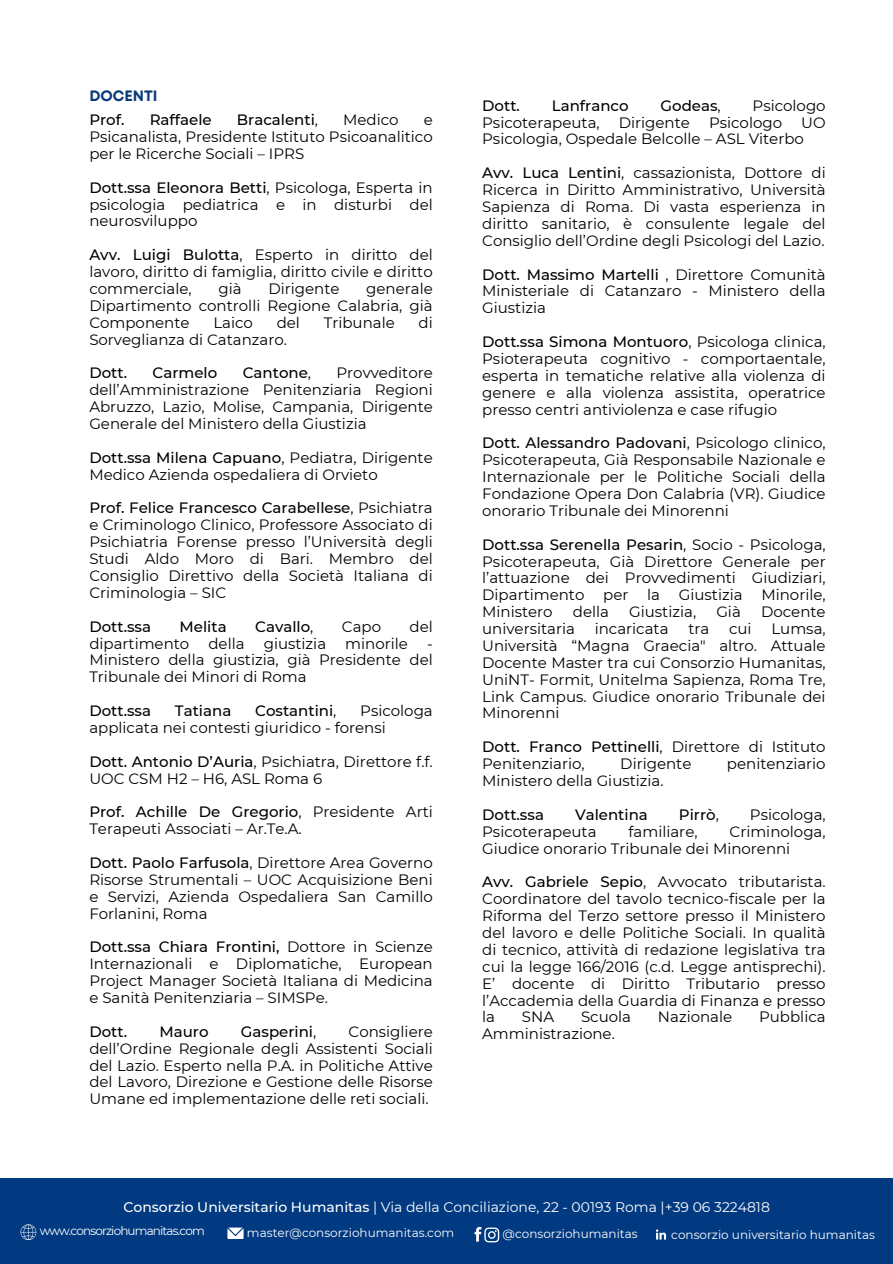
<style>
.page{position:relative;width:893px;height:1264px;background:#fff}
.page>*{position:absolute;margin:0;border:0;box-sizing:border-box;transform-origin:0 0}
.t1{font:15px/16.8px "Montserrat";color:#000;text-align:justify}
.t2{font:500 15px "Montserrat";color:#000}
.t3{font:700 15px "Mont";color:#093a7c}
.t4{font:13.95px "Montserrat";color:#fff}
.t5{font:12px "Montserrat";color:#fff}
.t6{font:12px "Montserrat";letter-spacing:-.07em;color:#fff}
.s1{font-weight:400}
.s2{font-weight:500}
</style>
<div class="page">
<div style="left:0;top:1178px;width:892px;height:85px;background:#013a81"></div>
<svg style="left:21px;top:1224px;width:15px;height:15px"></svg>
<svg style="left:654px;top:1227px;width:14px;height:14px"></svg>
<svg style="left:655px;top:1229px;width:11px;height:10px"></svg>
<svg style="left:227px;top:1227px;width:16px;height:11px"></svg>
<svg style="left:474px;top:1227px;width:25px;height:15px"></svg>
<p class="t3" style="left:89px;top:90px;width:70px">DOCENTI</p>
<p class="t2" style="left:89px;top:111px;width:37px">Prof.</p>
<p class="t2" style="left:150px;top:111px;width:63px">Raffaele</p>
<p class="t2" style="left:237px;top:111px;width:83px">Bracalenti<span class="s1">,</span></p>
<p class="t1" style="left:343px;top:111px;width:57px">Medico</p>
<p class="t1" style="left:89px;top:111px;width:345px;text-indent:334px">e Psicanalista, Presidente Istituto Psicoanalitico per le Ricerche Sociali – IPRS</p>
<p class="t1" style="left:89px;top:179px;width:345px"><span class="s2">Dott.ssa Eleonora Betti</span>, Psicologa, Esperta in psicologia pediatrica e in disturbi del neurosviluppo</p>
<p class="t1" style="left:89px;top:246px;width:345px"><span class="s2">Avv. Luigi Bulotta</span>, Esperto in diritto del lavoro, diritto di famiglia, diritto civile e diritto commerciale,</p>
<p class="t1" style="left:89px;top:280px;width:345px;text-indent:277px">generale Dipartimento controlli Regione Calabria, già Componente</p>
<p class="t1" style="left:218px;top:280px;width:25px">già</p>
<p class="t1" style="left:268px;top:280px;width:73px">Dirigente</p>
<p class="t1" style="left:213px;top:314px;width:41px">Laico</p>
<p class="t1" style="left:277px;top:314px;width:25px">del</p>
<p class="t1" style="left:324px;top:314px;width:72px">Tribunale</p>
<p class="t1" style="left:418px;top:314px;width:16px">di</p>
<p class="t1" style="left:89px;top:331px;width:199px">Sorveglianza di Catanzaro.</p>
<p class="t2" style="left:89px;top:364px;width:39px">Dott.</p>
<p class="t2" style="left:152px;top:364px;width:66px">Carmelo</p>
<p class="t2" style="left:243px;top:364px;width:70px">Cantone<span class="s1">,</span></p>
<p class="t1" style="left:89px;top:364px;width:345px;text-indent:247px">Provveditore dell’Amministrazione Penitenziaria Regioni Abruzzo, Lazio, Molise, Campania, Dirigente Generale del Ministero della Giustizia</p>
<p class="t1" style="left:89px;top:449px;width:345px"><span class="s2">Dott.ssa Milena Capuano</span>, Pediatra, Dirigente<br>Medico Azienda ospedaliera di Orvieto</p>
<p class="t1" style="left:89px;top:499px;width:345px"><span class="s2">Prof. Felice Francesco Carabellese</span>, Psichiatra e Criminologo Clinico, Professore Associato di Psichiatria Forense presso l’Università degli Studi Aldo Moro di Bari. Membro del Consiglio Direttivo della Società Italiana di Criminologia – SIC</p>
<p class="t2" style="left:89px;top:617px;width:63px">Dott.ssa</p>
<p class="t2" style="left:180px;top:617px;width:49px">Melita</p>
<p class="t2" style="left:255px;top:617px;width:60px">Cavallo<span class="s1">,</span></p>
<p class="t1" style="left:342px;top:618px;width:41px">Capo</p>
<p class="t1" style="left:409px;top:618px;width:25px">del</p>
<p class="t1" style="left:89px;top:634px;width:101px">dipartimento</p>
<p class="t1" style="left:208px;top:634px;width:38px">della</p>
<p class="t1" style="left:264px;top:634px;width:64px">giustizia</p>
<p class="t1" style="left:345px;top:634px;width:64px">minorile</p>
<p class="t1" style="left:89px;top:634px;width:345px;text-indent:338px">- Ministero della giustizia, già Presidente del Tribunale dei Minori di Roma</p>
<p class="t2" style="left:89px;top:701px;width:63px">Dott.ssa</p>
<p class="t2" style="left:175px;top:701px;width:58px">Tatiana</p>
<p class="t2" style="left:255px;top:701px;width:83px">Costantini<span class="s1">,</span></p>
<p class="t1" style="left:89px;top:702px;width:345px;text-indent:271px">Psicologa applicata nei contesti giuridico - forensi</p>
<p class="t1" style="left:89px;top:753px;width:345px"><span class="s2">Dott. Antonio D’Auria</span>, Psichiatra, Direttore f.f.<br>UOC CSM H2 – H6, ASL Roma 6</p>
<p class="t1" style="left:89px;top:803px;width:345px"><span class="s2">Prof. Achille De Gregorio</span>, Presidente Arti<br>Terapeuti Associati – Ar.Te.A.</p>
<p class="t1" style="left:89px;top:854px;width:345px"><span class="s2">Dott. Paolo Farfusola</span>, Direttore Area Governo Risorse Strumentali – UOC Acquisizione Beni e Servizi, Azienda Ospedaliera San Camillo Forlanini, Roma</p>
<p class="t1" style="left:89px;top:938px;width:345px"><span class="s2">Dott.ssa Chiara Frontini,</span> Dottore in Scienze Internazionali e Diplomatiche, European Project Manager Società Italiana di Medicina e Sanità Penitenziaria – SIMSPe.</p>
<p class="t2" style="left:89px;top:1022px;width:39px">Dott.</p>
<p class="t2" style="left:159px;top:1022px;width:51px">Mauro</p>
<p class="t2" style="left:241px;top:1022px;width:77px">Gasperini<span class="s1">,</span></p>
<p class="t1" style="left:89px;top:1023px;width:345px;text-indent:259px">Consigliere dell’Ordine Regionale degli Assistenti Sociali del Lazio. Esperto nella P.A. in Politiche Attive del Lavoro, Direzione e Gestione delle Risorse Umane ed implementazione delle reti sociali.</p>
<p class="t2" style="left:482px;top:96px;width:39px">Dott.</p>
<p class="t2" style="left:552px;top:96px;width:78px">Lanfranco</p>
<p class="t2" style="left:660px;top:96px;width:62px">Godeas<span class="s1">,</span></p>
<p class="t1" style="left:752px;top:97px;width:75px">Psicologo</p>
<p class="t1" style="left:482px;top:114px;width:119px">Psicoterapeuta,</p>
<p class="t1" style="left:618px;top:114px;width:73px">Dirigente</p>
<p class="t1" style="left:709px;top:114px;width:75px">Psicologo</p>
<p class="t1" style="left:482px;top:114px;width:345px;text-indent:319px">UO<br>Psicologia, Ospedale Belcolle – ASL Viterbo</p>
<p class="t1" style="left:482px;top:164px;width:345px"><span class="s2">Avv. Luca Lentini</span>, cassazionista, Dottore di Ricerca in Diritto Amministrativo, Università Sapienza di Roma. Di vasta esperienza in diritto sanitario, è consulente legale del Consiglio dell’Ordine degli Psicologi del Lazio.</p>
<p class="t1" style="left:482px;top:266px;width:345px"><span class="s2">Dott. Massimo Martelli</span> , Direttore Comunità Ministeriale di Catanzaro - Ministero della Giustizia</p>
<p class="t1" style="left:482px;top:333px;width:345px"><span class="s2">Dott.ssa Simona Montuoro</span>, Psicologa clinica, Psioterapeuta cognitivo - comportaentale, esperta in tematiche relative alla violenza di genere e alla violenza assistita, operatrice presso centri antiviolenza e case rifugio</p>
<p class="t1" style="left:482px;top:434px;width:345px"><span class="s2">Dott. Alessandro Padovani</span>, Psicologo clinico, Psicoterapeuta, Già Responsabile Nazionale e Internazionale per le Politiche Sociali della Fondazione Opera Don Calabria (VR). Giudice onorario Tribunale dei Minorenni</p>
<p class="t1" style="left:482px;top:536px;width:345px"><span class="s2">Dott.ssa Serenella Pesarin</span>, Socio - Psicologa, Psicoterapeuta, Già Direttore Generale per l’attuazione dei Provvedimenti Giudiziari, Dipartimento</p>
<p class="t1" style="left:603px;top:586px;width:27px">per</p>
<p class="t1" style="left:647px;top:586px;width:14px">la</p>
<p class="t1" style="left:678px;top:586px;width:65px">Giustizia</p>
<p class="t1" style="left:761px;top:586px;width:66px">Minorile,</p>
<p class="t1" style="left:482px;top:603px;width:72px">Ministero</p>
<p class="t1" style="left:573px;top:603px;width:38px">della</p>
<p class="t1" style="left:629px;top:603px;width:68px">Giustizia,</p>
<p class="t1" style="left:716px;top:603px;width:26px">Già</p>
<p class="t1" style="left:761px;top:603px;width:66px">Docente</p>
<p class="t1" style="left:482px;top:620px;width:94px">universitaria</p>
<p class="t1" style="left:594px;top:620px;width:75px">incaricata</p>
<p class="t1" style="left:688px;top:620px;width:22px">tra</p>
<p class="t1" style="left:729px;top:620px;width:24px">cui</p>
<p class="t1" style="left:482px;top:620px;width:345px;text-indent:289px">Lumsa, Università “Magna Graecia" altro. Attuale Docente Master tra cui Consorzio Humanitas, UniNT- Formit, Unitelma Sapienza, Roma Tre, Link Campus. Giudice onorario Tribunale dei Minorenni</p>
<p class="t1" style="left:482px;top:738px;width:345px"><span class="s2">Dott. Franco Pettinelli</span>, Direttore di Istituto<br>Penitenziario,</p>
<p class="t1" style="left:620px;top:755px;width:73px">Dirigente</p>
<p class="t1" style="left:726px;top:755px;width:100px">penitenziario</p>
<p class="t1" style="left:482px;top:772px;width:183px">Ministero della Giustizia.</p>
<p class="t2" style="left:482px;top:805px;width:63px">Dott.ssa</p>
<p class="t2" style="left:575px;top:805px;width:74px">Valentina</p>
<p class="t2" style="left:679px;top:805px;width:42px">Pirrò<span class="s1">,</span></p>
<p class="t1" style="left:749px;top:806px;width:77px">Psicologa,</p>
<p class="t1" style="left:482px;top:822px;width:116px">Psicoterapeuta</p>
<p class="t1" style="left:628px;top:822px;width:71px">familiare,</p>
<p class="t1" style="left:482px;top:822px;width:345px;text-indent:247px">Criminologa,<br>Giudice onorario Tribunale dei Minorenni</p>
<p class="t1" style="left:482px;top:873px;width:345px"><span class="s2">Avv. Gabriele Sepio</span>, Avvocato tributarista.<br>Coordinatore del tavolo tecnico-fiscale per la Riforma del Terzo settore presso il Ministero del lavoro e delle Politiche Sociali. In qualità di tecnico, attività di redazione legislativa tra cui la legge 166/2016 (c.d. Legge antisprechi).<br>E’ docente di Diritto Tributario presso l’Accademia della Guardia di Finanza e presso la</p>
<p class="t1" style="left:522px;top:1008px;width:34px">SNA</p>
<p class="t1" style="left:581px;top:1008px;width:52px">Scuola</p>
<p class="t1" style="left:658px;top:1008px;width:76px">Nazionale</p>
<p class="t1" style="left:759px;top:1008px;width:68px">Pubblica</p>
<p class="t1" style="left:482px;top:1025px;width:134px">Amministrazione.</p>
<p class="t4" style="left:123px;top:1198px;width:647px"><span class="s2">Consorzio Universitario Humanitas</span> | Via della Conciliazione, 22 - 00193 Roma |+39 06 3224818</p>
<p class="t6" style="left:40px;top:1223px;width:167px">www.consorziohumanitas.com</p>
<p class="t5" style="left:247px;top:1225px;width:209px">master@consorziohumanitas.com</p>
<p class="t5" style="left:502px;top:1226px;width:137px">@consorziohumanitas</p>
<p class="t5" style="left:671px;top:1226px;width:205px">consorzio universitario humanitas</p>
</div>
